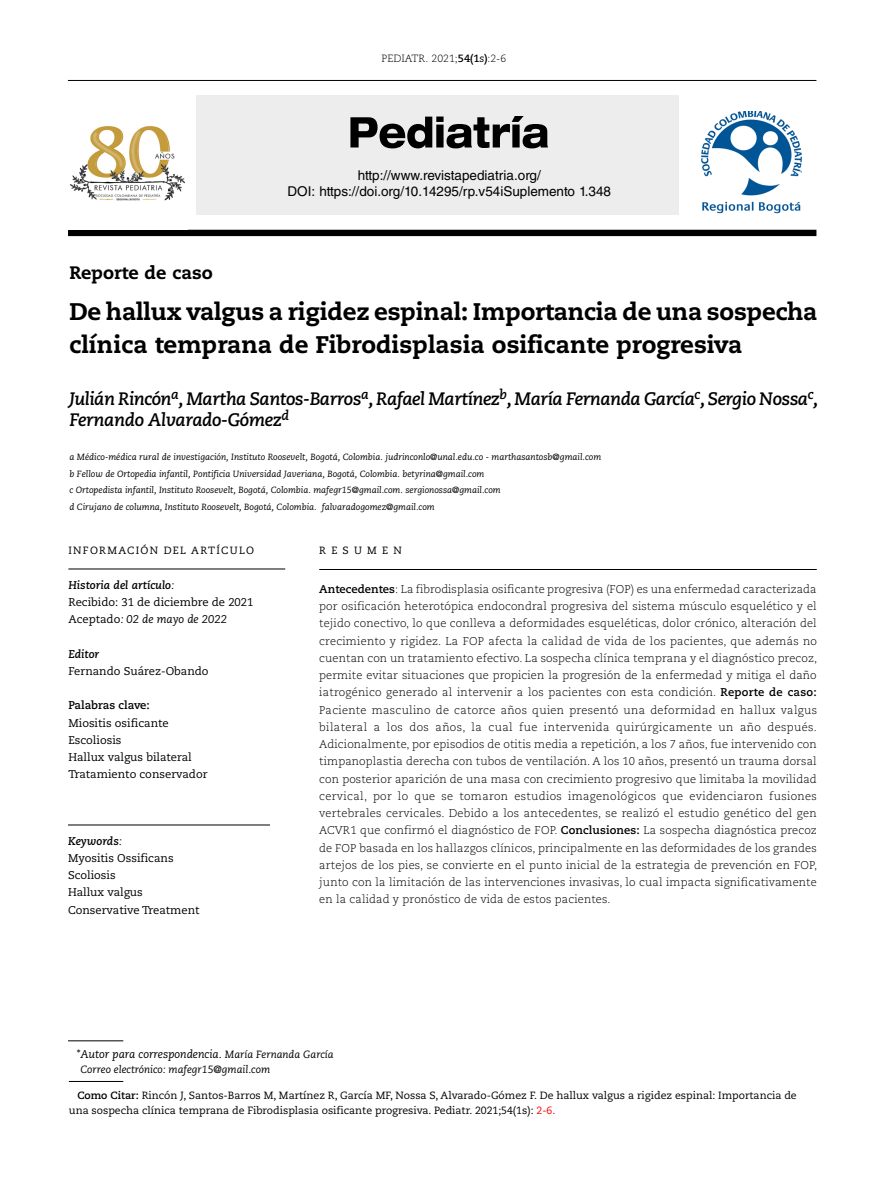
<style>
.page{position:relative;width:893px;height:1191px;background:#fff}
.page>*{position:absolute;margin:0;border:0;box-sizing:border-box;transform-origin:0 0}
.t1{font:800 24px/33px "Caecilia LT Std";letter-spacing:-.01em;color:#000}
.t2{font:italic 700 18px/21.6px "Caecilia LT Std";letter-spacing:-.025em;color:#000}
.t3{font:800 18px "Caecilia LT Std";color:#000}
.t4{font:13.5px/16.2px "Helvetica LT Std";color:#000;text-align:center}
.t5{font:300 11.25px/17.2px "Caecilia LT Std";letter-spacing:.01em;color:#000;text-align:justify}
.t6{font:11.25px/17.2px "Caecilia LT Std";color:#000}
.t7{font:italic 11.25px "Caecilia LT Std";color:#000}
.t8{font:700 11.25px "Caecilia LT Std";color:#000}
.t9{font:italic 700 11.25px "Caecilia LT Std";color:#000}
.t10{font:10.5px/15px "Caecilia LT Std";color:#000}
.t11{font:italic 10.5px "Caecilia LT Std";color:#000}
.t12{font:300 10.5px "Caecilia LT Std";color:#000}
.t13{font:10.5px "Caecilia LT Std";letter-spacing:.125em;color:#000}
.t14{font:10.5px "Caecilia LT Std";letter-spacing:.5em;color:#000}
.t15{font:italic 9px/16.5px "Caecilia LT Std";color:#000}
.s1{font-weight:700}
.s2{font-weight:400;font-style:italic}
.s3{font-weight:700;font-style:italic}
.s4{font-style:italic}
.s5{font-size:10.5px}
.s6{color:#f00}
</style>
<div class="page">
<div style="left:68px;top:230px;width:748px;height:6px;background:#000"></div>
<div style="left:196px;top:96px;width:483px;height:119px;background:#ededed"></div>
<hr style="left:68px;top:80px;width:748px;height:1px;background:#000">
<svg style="left:350px;top:116px;width:198px;height:32px"></svg>
<img style="left:70px;top:126px;width:115px;height:75px">
<img style="left:701px;top:111px;width:101px;height:103px">
<hr style="left:68px;top:568px;width:217px;height:1px;background:#000">
<hr style="left:68px;top:1040px;width:55px;height:1px;background:#000">
<hr style="left:69px;top:1081px;width:54px;height:1px;background:#000">
<hr style="left:319px;top:569px;width:498px;height:1px;background:#000">
<hr style="left:68px;top:824px;width:202px;height:1px;background:#000">
<p class="t12" style="left:382px;top:52px;width:126px">PEDIATR. 2021;<span class="s1">54(1</span><span class="s2">s</span><span class="s1">)</span>:2-6</p>
<p class="t4" style="left:287px;top:167px;width:325px">http://www.revistapediatria.org/<br>DOI: https://doi.org/10.14295/rp.v54iSuplemento 1.348</p>
<h2 class="t3" style="left:69px;top:261px;width:145px">Reporte de caso</h2>
<h1 class="t1" style="left:69px;top:295px;width:749px">De hallux valgus a rigidez espinal: Importancia de una sospecha clínica temprana de Fibrodisplasia osificante progresiva</h1>
<h2 class="t2" style="left:69px;top:388px;width:751px">Julián Rincón<sup>a</sup>, Martha Santos-Barros<sup>a</sup>, Rafael Martínez<sup>b</sup>, María Fernanda García<sup>c</sup>, Sergio Nossa<sup>c</sup>,<br>Fernando Alvarado-Gómez<sup>d</sup></h2>
<p class="t15" style="left:69px;top:449px;width:533px">a Médico-médica rural de investigación, Instituto Roosevelt, Bogotá, Colombia. judrinconlo@unal.edu.co - marthasantosb@gmail.com b Fellow de Ortopedia infantil, Pontificia Universidad Javeriana, Bogotá, Colombia. betyrina@gmail.com<br>c Ortopedista infantil, Instituto Roosevelt, Bogotá, Colombia. mafegr15@gmail.com. sergionossa@gmail.com<br>d Cirujano de columna, Instituto Roosevelt, Bogotá, Colombia. falvaradogomez@gmail.com</p>
<p class="t13" style="left:68px;top:544px;width:187px">INFORMACIÓN DEL ARTÍCULO</p>
<p class="t6" style="left:68px;top:576px;width:186px"><span class="s3">Historia del artículo</span><span class="s4">:<br></span>Recibido: 31 de diciembre de 2021<br>Aceptado<span class="s4">: 02 de mayo de 2022</span></p>
<p class="t9" style="left:68px;top:647px;width:33px">Editor</p>
<p class="t6" style="left:68px;top:662px;width:142px">Fernando Suárez-Obando</p>
<p class="t8" style="left:68px;top:698px;width:83px">Palabras clave:</p>
<p class="t6" style="left:68px;top:714px;width:141px">Miositis osificante<br>Escoliosis<br>Hallux valgus bilateral<br>Tratamiento conservador</p>
<p class="t14" style="left:319px;top:544px;width:84px">RESUMEN</p>
<p class="t5" style="left:319px;top:580px;width:499px"><span class="s1">Antecedentes</span>: La fibrodisplasia osificante progresiva (FOP) es una enfermedad caracterizada por osificación heterotópica endocondral progresiva del sistema músculo esquelético y el tejido conectivo, lo que conlleva a deformidades esqueléticas, dolor crónico, alteración del crecimiento y rigidez. La FOP afecta la calidad de vida de los pacientes, que además no cuentan con un tratamiento efectivo. La sospecha clínica temprana y el diagnóstico precoz, permite evitar situaciones que propicien la progresión de la enfermedad y mitiga el daño iatrogénico generado al intervenir a los pacientes con esta condición. <span class="s1">Reporte de caso:<br></span>Paciente masculino de catorce años quien presentó una deformidad en hallux valgus bilateral a los dos años, la cual fue intervenida quirúrgicamente un año después.<br>Adicionalmente, por episodios de otitis media a repetición, a los 7 años, fue intervenido con timpanoplastia derecha con tubos de ventilación. A los 10 años, presentó un trauma dorsal con posterior aparición de una masa con crecimiento progresivo que limitaba la movilidad cervical, por lo que se tomaron estudios imagenológicos que evidenciaron fusiones vertebrales cervicales. Debido a los antecedentes, se realizó el estudio genético del gen ACVR1 que confirmó el diagnóstico de FOP. <span class="s1">Conclusiones:</span> La sospecha diagnóstica precoz de FOP basada en los hallazgos clínicos, principalmente en las deformidades de los grandes artejos de los pies, se convierte en el punto inicial de la estrategia de prevención en FOP, junto con la limitación de las intervenciones invasivas, lo cual impacta significativamente en la calidad y pronóstico de vida de estos pacientes.</p>
<p class="t6" style="left:68px;top:832px;width:133px"><span class="s3">Keywords</span><span class="s4">:<br></span>Myositis Ossificans<br>Scoliosis<br>Hallux valgus<br>Conservative Treatment</p>
<p class="t7" style="left:77px;top:1048px;width:259px">*Autor para correspondencia. <span class="s5">María Fernanda García</span></p>
<p class="t11" style="left:80px;top:1063px;width:191px">Correo electrónico: mafegr15@gmail.com</p>
<p class="t10" style="left:69px;top:1088px;width:729px;text-indent:9px"><span class="s1">Como Citar:</span> Rincón J, Santos-Barros M, Martínez R, García MF, Nossa S, Alvarado-Gómez F. De hallux valgus a rigidez espinal: Importancia de una sospecha clínica temprana de Fibrodisplasia osificante progresiva. Pediatr. 2021;54(1s): <span class="s6">2-6.</span></p>
</div>
